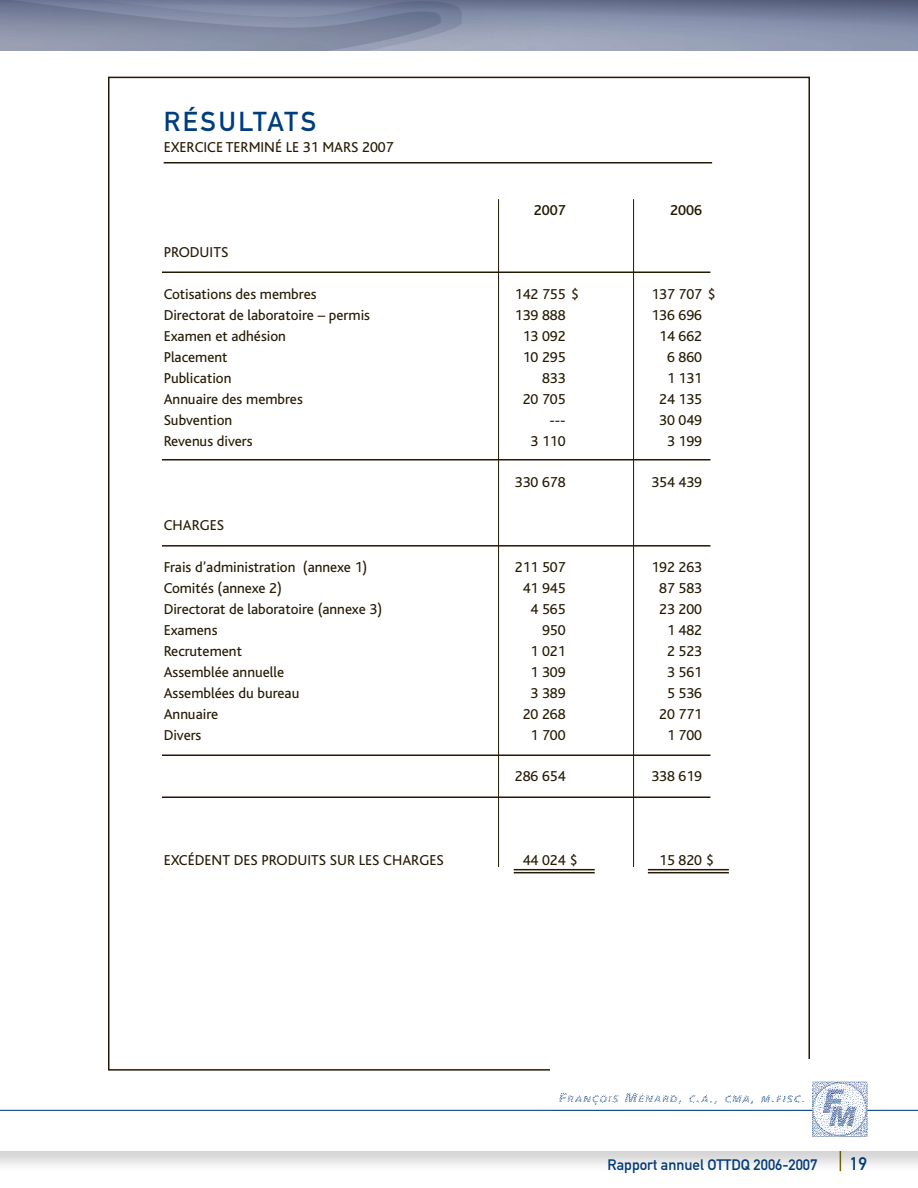
<style>
.page{position:relative;width:918px;height:1188px;background:#fff}
.page>*{position:absolute;margin:0;border:0;box-sizing:border-box;transform-origin:0 0}
.t1{font:27px "DIN Mittelschrift";letter-spacing:.1em;color:#003d7d}
.t2{font:18px "DIN Mittelschrift";color:#003d7d}
.t3{font:15px "Bliss";color:#241902}
.t4{font:15px "DIN Mittelschrift";color:#003d7d}
.t5{font:500 15px "Bliss";color:#241902}
</style>
<div class="page">
<img style="left:828px;top:0;width:90px;height:51px">
<div style="left:0;top:1110px;width:918px;height:64px;background:#221e1f;opacity:.2"></div>
<div style="left:0;top:1111px;width:918px;height:40px;background:#fff"></div>
<img style="left:550px;top:1081px;width:338px;height:56px">
<hr style="left:0;top:1110px;width:812px;height:1px;background:#003d7d">
<hr style="left:868px;top:1110px;width:50px;height:1px;background:#003d7d">
<hr style="left:498px;top:199px;width:1px;height:668px;background:#241902">
<hr style="left:633px;top:199px;width:1px;height:668px;background:#241902">
<hr style="left:162px;top:272px;width:548px;height:1px;background:#241902">
<hr style="left:162px;top:545px;width:548px;height:2px;background:#241902">
<hr style="left:162px;top:459px;width:548px;height:1px;background:#241902">
<hr style="left:162px;top:754px;width:548px;height:2px;background:#241902">
<hr style="left:162px;top:796px;width:548px;height:2px;background:#241902">
<hr style="left:164px;top:162px;width:548px;height:2px;background:#241902">
<hr style="left:514px;top:869px;width:81px;height:1px;background:#241902">
<hr style="left:514px;top:872px;width:81px;height:1px;background:#241902">
<hr style="left:648px;top:869px;width:81px;height:1px;background:#241902">
<hr style="left:648px;top:872px;width:81px;height:1px;background:#241902">
<img style="left:0;top:0;width:828px;height:51px">
<h1 class="t1" style="left:164px;top:105px;width:154px">RÉSULTATS</h1>
<p class="t3" style="left:164px;top:139px;width:232px">EXERCICE TERMINÉ LE 31 MARS 2007</p>
<p class="t5" style="left:534px;top:202px;width:33px">2007</p>
<p class="t5" style="left:670px;top:202px;width:33px">2006</p>
<p class="t3" style="left:164px;top:244px;width:66px">PRODUITS</p>
<p class="t3" style="left:164px;top:286px;width:154px">Cotisations des membres</p>
<p class="t3" style="left:515px;top:286px;width:66px">142 755 $</p>
<p class="t3" style="left:651px;top:286px;width:66px">137 707 $</p>
<p class="t3" style="left:164px;top:307px;width:208px">Directorat de laboratoire – permis</p>
<p class="t3" style="left:515px;top:307px;width:52px">139 888</p>
<p class="t3" style="left:651px;top:307px;width:52px">136 696</p>
<p class="t3" style="left:164px;top:328px;width:124px">Examen et adhésion</p>
<p class="t3" style="left:523px;top:328px;width:44px">13 092</p>
<p class="t3" style="left:659px;top:328px;width:44px">14 662</p>
<p class="t3" style="left:164px;top:349px;width:65px">Placement</p>
<p class="t3" style="left:523px;top:349px;width:44px">10 295</p>
<p class="t3" style="left:667px;top:349px;width:37px">6 860</p>
<p class="t3" style="left:164px;top:370px;width:69px">Publication</p>
<p class="t3" style="left:542px;top:370px;width:25px">833</p>
<p class="t3" style="left:667px;top:370px;width:37px">1 131</p>
<p class="t3" style="left:164px;top:391px;width:141px">Annuaire des membres</p>
<p class="t3" style="left:523px;top:391px;width:44px">20 705</p>
<p class="t3" style="left:659px;top:391px;width:44px">24 135</p>
<p class="t3" style="left:164px;top:412px;width:70px">Subvention</p>
<p class="t3" style="left:549px;top:412px;width:18px">---</p>
<p class="t3" style="left:659px;top:412px;width:44px">30 049</p>
<p class="t3" style="left:164px;top:433px;width:90px">Revenus divers</p>
<p class="t3" style="left:531px;top:433px;width:37px">3 110</p>
<p class="t3" style="left:667px;top:433px;width:37px">3 199</p>
<p class="t3" style="left:515px;top:475px;width:52px">330 678</p>
<p class="t3" style="left:651px;top:475px;width:52px">354 439</p>
<p class="t3" style="left:164px;top:517px;width:62px">CHARGES</p>
<p class="t3" style="left:164px;top:559px;width:205px">Frais d’administration (annexe 1)</p>
<p class="t3" style="left:515px;top:559px;width:52px">211 507</p>
<p class="t3" style="left:651px;top:559px;width:52px">192 263</p>
<p class="t3" style="left:164px;top:580px;width:120px">Comités (annexe 2)</p>
<p class="t3" style="left:523px;top:580px;width:44px">41 945</p>
<p class="t3" style="left:659px;top:580px;width:44px">87 583</p>
<p class="t3" style="left:164px;top:601px;width:220px">Directorat de laboratoire (annexe 3)</p>
<p class="t3" style="left:531px;top:601px;width:37px">4 565</p>
<p class="t3" style="left:659px;top:601px;width:44px">23 200</p>
<p class="t3" style="left:164px;top:622px;width:55px">Examens</p>
<p class="t3" style="left:542px;top:622px;width:25px">950</p>
<p class="t3" style="left:667px;top:622px;width:37px">1 482</p>
<p class="t3" style="left:164px;top:643px;width:80px">Recrutement</p>
<p class="t3" style="left:531px;top:643px;width:37px">1 021</p>
<p class="t3" style="left:667px;top:643px;width:37px">2 523</p>
<p class="t3" style="left:164px;top:664px;width:122px">Assemblée annuelle</p>
<p class="t3" style="left:531px;top:664px;width:37px">1 309</p>
<p class="t3" style="left:667px;top:664px;width:37px">3 561</p>
<p class="t3" style="left:164px;top:685px;width:137px">Assemblées du bureau</p>
<p class="t3" style="left:531px;top:685px;width:37px">3 389</p>
<p class="t3" style="left:667px;top:685px;width:37px">5 536</p>
<p class="t3" style="left:164px;top:706px;width:56px">Annuaire</p>
<p class="t3" style="left:523px;top:706px;width:44px">20 268</p>
<p class="t3" style="left:659px;top:706px;width:44px">20 771</p>
<p class="t3" style="left:164px;top:727px;width:39px">Divers</p>
<p class="t3" style="left:531px;top:727px;width:37px">1 700</p>
<p class="t3" style="left:667px;top:727px;width:37px">1 700</p>
<p class="t3" style="left:515px;top:769px;width:52px">286 654</p>
<p class="t3" style="left:651px;top:769px;width:52px">338 619</p>
<p class="t3" style="left:164px;top:853px;width:282px">EXCÉDENT DES PRODUITS SUR LES CHARGES</p>
<p class="t3" style="left:523px;top:853px;width:56px">44 024 $</p>
<p class="t3" style="left:659px;top:853px;width:56px">15 820 $</p>
<p class="t4" style="left:608px;top:1156px;width:211px">Rapport annuel OTTDQ 2006-2007</p>
<p class="t2" style="left:850px;top:1153px;width:17px">19</p>
</div>
